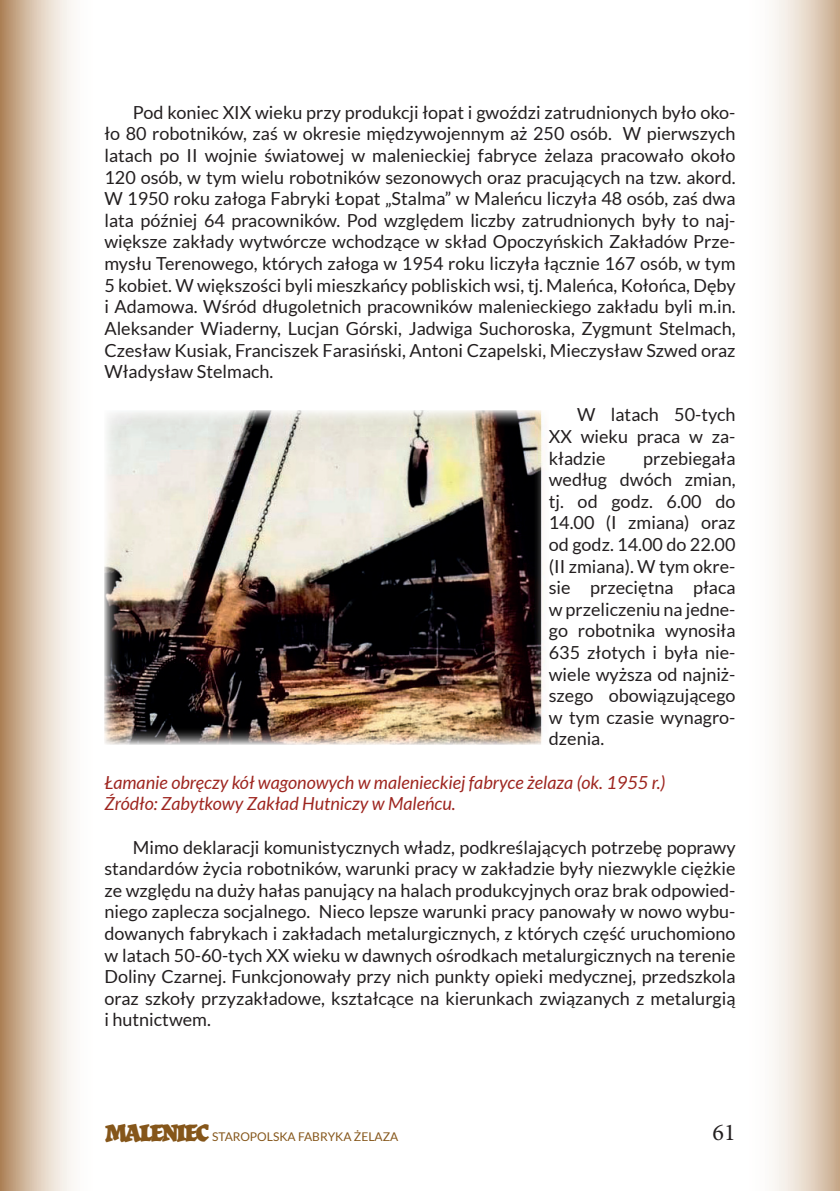
<style>
.page{position:relative;width:840px;height:1191px;background:#fff}
.page>*{position:absolute;margin:0;border:0;box-sizing:border-box;transform-origin:0 0}
.t1{font:24px "Minion Pro";color:#231f20}
.t2{font:18px/21.6px "Lato";color:#231f20;text-align:justify}
.t3{font:italic 18px "Lato";color:#9e2620}
.t4{font:12px "Lato";color:#85561a}
.s1{font-family:"Herb";font-weight:700;font-size:24px}
</style>
<div class="page">
<svg style="left:773px;top:0;width:66px;height:1191px;background:#e5d6c7"></svg>
<svg style="left:0;top:0;width:73px;height:1191px;background:#dac6b2"></svg>
<img style="left:104px;top:411px;width:441px;height:334px">
<p class="t2" style="left:104px;top:101px;width:632px;text-indent:28px">Pod koniec XIX wieku przy produkcji łopat i gwoździ zatrudnionych było oko&shy;ło 80 robotników, zaś w okresie międzywojennym aż 250 osób. W pierwszych latach po II wojnie światowej w malenieckiej fabryce żelaza pracowało około 120 osób, w tym wielu robotników sezonowych oraz pracujących na tzw. akord.<br>W 1950 roku załoga Fabryki Łopat „Stalma” w Maleńcu liczyła 48 osób, zaś dwa lata później 64 pracowników. Pod względem liczby zatrudnionych były to naj&shy;większe zakłady wytwórcze wchodzące w skład Opoczyńskich Zakładów Prze&shy;mysłu Terenowego, których załoga w 1954 roku liczyła łącznie 167 osób, w tym 5 kobiet. W większości byli mieszkańcy pobliskich wsi, tj. Maleńca, Kołońca, Dęby i Adamowa. Wśród długoletnich pracowników malenieckiego zakładu byli m.in.<br>Aleksander Wiaderny, Lucjan Górski, Jadwiga Suchoroska, Zygmunt Stelmach, Czesław Kusiak, Franciszek Farasiński, Antoni Czapelski, Mieczysław Szwed oraz Władysław Stelmach.</p>
<p class="t2" style="left:548px;top:404px;width:188px;text-indent:28px">W latach 50-tych XX wieku praca w za&shy;kładzie</p>
<p class="t2" style="left:548px;top:447px;width:188px;text-indent:94px">przebiegała według dwóch zmian, tj. od godz. 6.00 do 14.00 (I zmiana) oraz od godz. 14.00 do 22.00 (II zmiana). W tym okre&shy;sie przeciętna płaca w przeliczeniu na jedne&shy;go robotnika wynosiła 635 złotych i była nie&shy;wiele wyższa od najniż&shy;szego obowiązującego w tym czasie wynagro&shy;dzenia.</p>
<p class="t3" style="left:104px;top:772px;width:562px">Łamanie obręczy kół wagonowych w malenieckiej fabryce żelaza (ok. 1955 r.)</p>
<p class="t3" style="left:104px;top:793px;width:352px">Źródło: Zabytkowy Zakład Hutniczy w Maleńcu.</p>
<p class="t2" style="left:104px;top:836px;width:632px;text-indent:28px">Mimo deklaracji komunistycznych władz, podkreślających potrzebę poprawy standardów życia robotników, warunki pracy w zakładzie były niezwykle ciężkie ze względu na duży hałas panujący na halach produkcyjnych oraz brak odpowied&shy;niego zaplecza socjalnego. Nieco lepsze warunki pracy panowały w nowo wybu&shy;dowanych fabrykach i zakładach metalurgicznych, z których część uruchomiono w latach 50-60-tych XX wieku w dawnych ośrodkach metalurgicznych na terenie Doliny Czarnej. Funkcjonowały przy nich punkty opieki medycznej, przedszkola oraz szkoły przyzakładowe, kształcące na kierunkach związanych z metalurgią i hutnictwem.</p>
<p class="t4" style="left:106px;top:1130px;width:294px"><span class="s1">MALENIEC</span> STAROPOLSKA FABRYKA ŻELAZA</p>
<h1 class="t1" style="left:712px;top:1116px;width:25px">61</h1>
</div>
